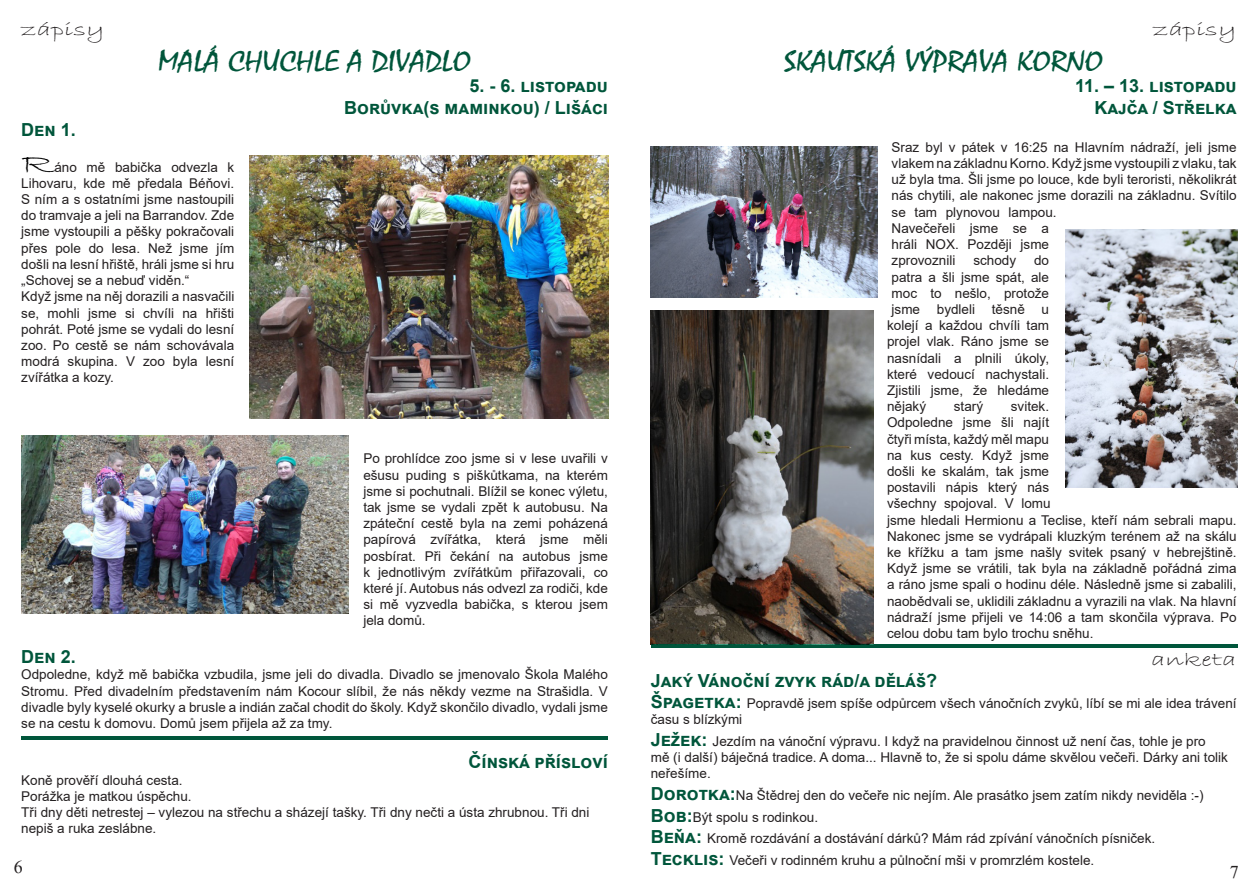
<style>
.page{position:relative;width:1259px;height:893px;background:#fff}
.page>*{position:absolute;margin:0;border:0;box-sizing:border-box;transform-origin:0 0}
.t1{font:30px "Mistral";color:#00563b;scale:1.15 1}
.t2{font:30px "Bradley Hand ITC";color:#000;scale:1.5 1}
.t3{font:19.5px "Bradley Hand ITC";color:#231f20;scale:1.5 1}
.t4{font:700 18px/21.6px "Arial";color:#00563b;text-align:right}
.t5{font:700 18px "Arial";letter-spacing:.035em;color:#00563b}
.t6{font:18px "Times New Roman";color:#231f20}
.t7{font:13.5px/16.2px "Arial";color:#231f20}
.s1{font-weight:700;font-size:18px;color:#00563b}
</style>
<div class="page">
<img style="left:249px;top:155px;width:359px;height:264px">
<img style="left:21px;top:436px;width:328px;height:177px">
<img style="left:651px;top:311px;width:222px;height:333px">
<img style="left:1065px;top:230px;width:172px;height:258px">
<img style="left:651px;top:147px;width:226px;height:151px">
<hr style="left:651px;top:644px;width:586px;height:4px;background:#00563b">
<hr style="left:21px;top:737px;width:587px;height:3px;background:#00563b">
<h2 class="t3" style="left:21px;top:17px;width:57px">zápisy</h2>
<h1 class="t1" style="left:158px;top:43px;width:274px">MALÁ CHUCHLE A DIVADLO</h1>
<h3 class="t4" style="left:344px;top:76px;width:265px">5. - 6. listopadu<br>Borůvka(s maminkou) / Lišáci</h3>
<h3 class="t4" style="left:21px;top:119px;width:56px">Den 1.</h3>
<h1 class="t2" style="left:21px;top:144px;width:24px">R</h1>
<p class="t7" style="left:21px;top:159px;width:215px;text-indent:33px">áno mě babička odvezla k<br>Lihovaru, kde mě předala Béňovi.<br>S ním a s ostatními jsme nastoupili do tramvaje a jeli na Barrandov. Zde jsme vystoupili a pěšky pokračovali přes pole do lesa. Než jsme jím došli na lesní hřiště, hráli jsme si hru „Schovej se a nebuď viděn.“<br>Když jsme na něj dorazili a nasvačili se, mohli jsme si chvíli na hřišti pohrát. Poté jsme se vydali do lesní zoo. Po cestě se nám schovávala modrá skupina. V zoo byla lesní zvířátka a kozy.</p>
<p class="t7" style="left:363px;top:450px;width:246px;text-align:justify">Po prohlídce zoo jsme si v lese uvařili v ešusu puding s piškůtkama, na kterém jsme si pochutnali. Blížil se konec výletu, tak jsme se vydali zpět k autobusu. Na zpáteční cestě byla na zemi poházená papírová zvířátka, která jsme měli posbírat. Při čekání na autobus jsme k jednotlivým zvířátkům přiřazovali, co které jí. Autobus nás odvezl za rodiči, kde si mě vyzvedla babička, s kterou jsem jela domů.</p>
<h3 class="t4" style="left:21px;top:646px;width:56px">Den 2.</h3>
<p class="t7" style="left:21px;top:666px;width:588px;text-align:justify">Odpoledne, když mě babička vzbudila, jsme jeli do divadla. Divadlo se jmenovalo Škola Malého Stromu. Před divadelním představením nám Kocour slíbil, že nás někdy vezme na Strašidla. V divadle byly kyselé okurky a brusle a indián začal chodit do školy. Když skončilo divadlo, vydali jsme se na cestu k domovu. Domů jsem přijela až za tmy.</p>
<h3 class="t4" style="left:468px;top:751px;width:141px">Čínská přísloví</h3>
<p class="t7" style="left:21px;top:772px;width:570px">Koně prověří dlouhá cesta.<br>Porážka je matkou úspěchu.<br>Tři dny děti netrestej – vylezou na střechu a sházejí tašky. Tři dny nečti a ústa zhrubnou. Tři dni nepiš a ruka zeslábne.</p>
<h3 class="t6" style="left:14px;top:854px;width:10px">6</h3>
<h2 class="t3" style="left:1153px;top:17px;width:57px">zápisy</h2>
<h1 class="t1" style="left:784px;top:43px;width:279px">SKAUTSKÁ VÝPRAVA KORNO</h1>
<h3 class="t4" style="left:1075px;top:76px;width:163px">11. – 13. listopadu<br>Kajča / Střelka</h3>
<p class="t7" style="left:891px;top:139px;width:347px">Sraz byl v pátek v 16:25 na Hlavním nádraží, jeli jsme vlakem na základnu Korno. Když jsme vystoupili z vlaku, tak už byla tma. Šli jsme po louce, kde byli teroristi, několikrát nás chytili, ale nakonec jsme dorazili na základnu. Svítilo se tam plynovou lampou.<br>Navečeřeli jsme se a<br>hráli NOX. Později jsme<br>zprovoznili</p>
<p class="t7" style="left:973px;top:252px;width:44px">schody</p>
<p class="t7" style="left:1034px;top:252px;width:17px">do</p>
<p class="t7" style="left:891px;top:269px;width:159px">patra a šli jsme spát, ale</p>
<p class="t7" style="left:891px;top:285px;width:159px">moc to nešlo, protože</p>
<p class="t7" style="left:891px;top:301px;width:159px">jsme bydleli těsně u</p>
<p class="t7" style="left:887px;top:317px;width:163px">kolejí a každou chvíli tam</p>
<p class="t7" style="left:887px;top:333px;width:163px">projel vlak. Ráno jsme se</p>
<p class="t7" style="left:887px;top:350px;width:163px">nasnídali a plnili úkoly,</p>
<p class="t7" style="left:887px;top:366px;width:163px">které vedoucí nachystali.</p>
<p class="t7" style="left:887px;top:382px;width:163px">Zjistili jsme, že hledáme</p>
<p class="t7" style="left:887px;top:398px;width:41px">nějaký</p>
<p class="t7" style="left:954px;top:398px;width:31px">starý</p>
<p class="t7" style="left:887px;top:398px;width:351px;text-indent:124px">svitek.<br>Odpoledne jsme šli najít<br>čtyři místa, každý měl mapu<br>na kus cesty. Když jsme<br>došli ke skalám, tak jsme<br>postavili nápis který nás<br>všechny spojoval. V lomu<br>jsme hledali Hermionu a Teclise, kteří nám sebrali mapu.<br>Nakonec jsme se vydrápali kluzkým terénem až na skálu ke křížku a tam jsme našly svitek psaný v hebrejštině.<br>Když jsme se vrátili, tak byla na základně pořádná zima a ráno jsme spali o hodinu déle. Následně jsme si zabalili, naobědvali se, uklidili základnu a vyrazili na vlak. Na hlavní nádraží jsme přijeli ve 14:06 a tam skončila výprava. Po celou dobu tam bylo trochu sněhu.</p>
<h2 class="t3" style="left:1151px;top:647px;width:59px">anketa</h2>
<h3 class="t5" style="left:651px;top:667px;width:288px">Jaký Vánoční zvyk rád/a děláš?</h3>
<p class="t7" style="left:651px;top:695px;width:587px"><span class="s1">Špagetka:</span> Popravdě jsem spíše odpůrcem všech vánočních zvyků, líbí se mi ale idea trávení času s blízkými</p>
<p class="t7" style="left:651px;top:733px;width:578px"><span class="s1">Ježek:</span> Jezdím na vánoční výpravu. I když na pravidelnou činnost už není čas, tohle je pro<br>mě (i další) báječná tradice. A doma... Hlavně to, že si spolu dáme skvělou večeři. Dárky ani tolik neřešíme.</p>
<p class="t7" style="left:651px;top:784px;width:554px;line-height:21.6px"><span class="s1">Dorotka:</span>Na Štědrej den do večeře nic nejím. Ale prasátko jsem zatím nikdy neviděla :-)<br><span class="s1">Bob:</span>Být spolu s rodinkou.<br><span class="s1">Beňa:</span> Kromě rozdávání a dostávání dárků? Mám rád zpívání vánočních písniček.<br><span class="s1">Tecklis:</span> Večeři v rodinném kruhu a půlnoční mši v promrzlém kostele.</p>
<h3 class="t6" style="left:1229px;top:859px;width:10px">7</h3>
</div>
